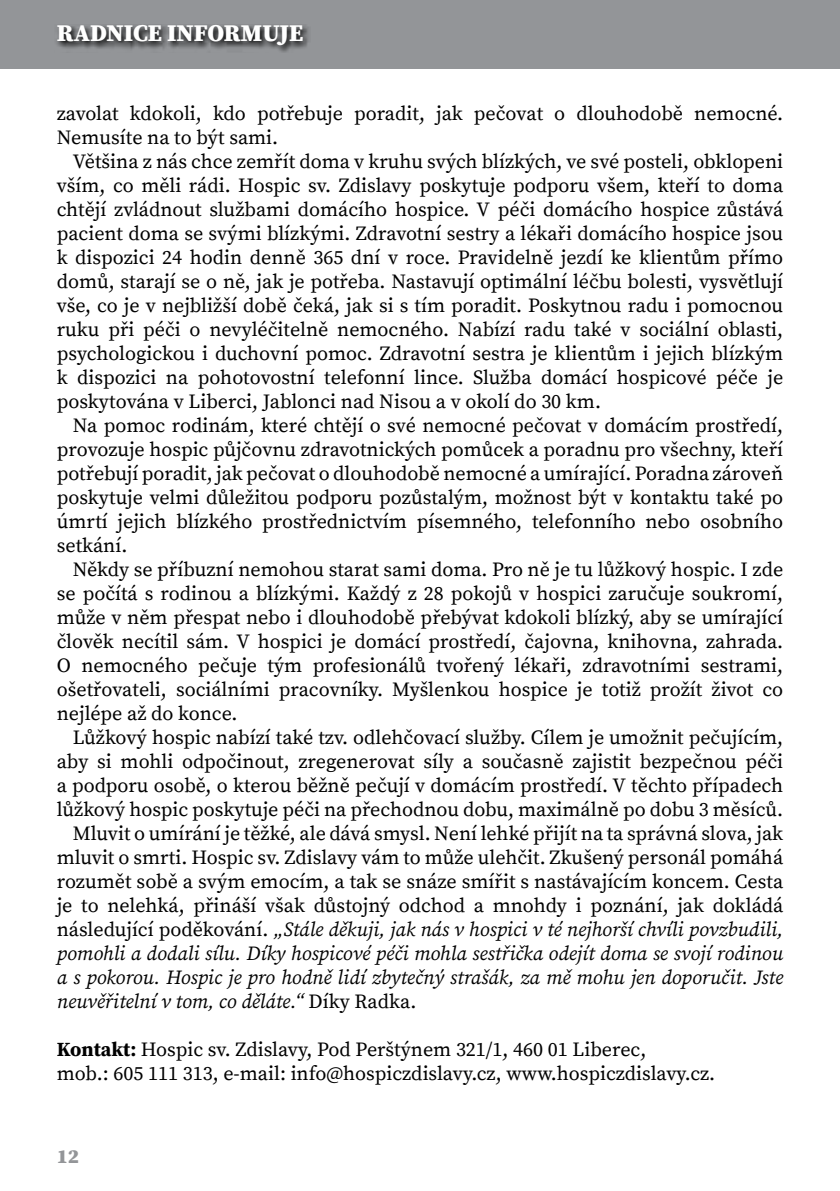
<style>
.page{position:relative;width:840px;height:1191px;background:#fff}
.page>*{position:absolute;margin:0;border:0;box-sizing:border-box;transform-origin:0 0}
.t1{font:900 24px "Source Serif Pro";letter-spacing:-.005em;color:#fff}
.t2{font:20px/24px "Source Serif Pro";color:#000;text-align:justify}
.t3{font:italic 20px "Source Serif Pro";color:#000}
.t4{font:900 20px "Source Serif Pro";color:#939598}
.s1{font-style:normal}
.s2{font-weight:700}
</style>
<div class="page">
<div style="left:0;top:0;width:839px;height:69px;background:#939598"></div>
<svg style="left:56px;top:25px;width:252px;height:27px"></svg>
<p class="t1" style="left:57px;top:16px;width:248px">RADNICE INFORMUJE</p>
<p class="t2" style="left:57px;top:102px;width:727px">zavolat kdokoli, kdo potřebuje poradit, jak pečovat o dlouhodobě nemocné.<br>Nemusíte na to být sami.</p>
<p class="t2" style="left:57px;top:150px;width:727px;text-indent:16px">Většina z nás chce zemřít doma v kruhu svých blízkých, ve své posteli, obklopeni vším, co měli rádi. Hospic sv. Zdislavy poskytuje podporu všem, kteří to doma chtějí zvládnout službami domácího hospice. V péči domácího hospice zůstává pacient doma se svými blízkými. Zdravotní sestry a lékaři domácího hospice jsou k dispozici 24 hodin denně 365 dní v roce. Pravidelně jezdí ke klientům přímo domů, starají se o ně, jak je potřeba. Nastavují optimální léčbu bolesti, vysvětlují vše, co je v nejbližší době čeká, jak si s tím poradit. Poskytnou radu i pomocnou ruku při péči o nevyléčitelně nemocného. Nabízí radu také v sociální oblasti, psychologickou i duchovní pomoc. Zdravotní sestra je klientům i jejich blízkým k dispozici na pohotovostní telefonní lince. Služba domácí hospicové péče je poskytována v Liberci, Jablonci nad Nisou a v okolí do 30 km.</p>
<p class="t2" style="left:57px;top:414px;width:727px;text-indent:16px">Na pomoc rodinám, které chtějí o své nemocné pečovat v domácím prostředí, provozuje hospic půjčovnu zdravotnických pomůcek a poradnu pro všechny, kteří potřebují poradit, jak pečovat o dlouhodobě nemocné a umírající. Poradna zároveň poskytuje velmi důležitou podporu pozůstalým, možnost být v kontaktu také po úmrtí jejich blízkého prostřednictvím písemného, telefonního nebo osobního setkání.</p>
<p class="t2" style="left:57px;top:558px;width:727px;text-indent:16px">Někdy se příbuzní nemohou starat sami doma. Pro ně je tu lůžkový hospic. I zde se počítá s rodinou a blízkými. Každý z 28 pokojů v hospici zaručuje soukromí, může v něm přespat nebo i dlouhodobě přebývat kdokoli blízký, aby se umírající člověk necítil sám. V hospici je domácí prostředí, čajovna, knihovna, zahrada.<br>O nemocného pečuje tým profesionálů tvořený lékaři, zdravotními sestrami, ošetřovateli, sociálními pracovníky. Myšlenkou hospice je totiž prožít život co nejlépe až do konce.</p>
<p class="t2" style="left:73px;top:726px;width:711px">Lůžkový hospic nabízí také tzv. odlehčovací služby. Cílem je umožnit pečujícím,</p>
<p class="t2" style="left:57px;top:750px;width:727px">aby si mohli odpočinout, zregenerovat síly a současně zajistit bezpečnou péči</p>
<p class="t2" style="left:57px;top:774px;width:727px">a podporu osobě, o kterou běžně pečují v domácím prostředí. V těchto případech</p>
<p class="t2" style="left:57px;top:798px;width:727px">lůžkový hospic poskytuje péči na přechodnou dobu, maximálně po dobu 3 měsíců.</p>
<p class="t2" style="left:73px;top:822px;width:711px">Mluvit o umírání je těžké, ale dává smysl. Není lehké přijít na ta správná slova, jak</p>
<p class="t2" style="left:57px;top:846px;width:727px">mluvit o smrti. Hospic sv. Zdislavy vám to může ulehčit. Zkušený personál pomáhá</p>
<p class="t2" style="left:57px;top:870px;width:727px">rozumět sobě a svým emocím, a tak se snáze smířit s nastávajícím koncem. Cesta</p>
<p class="t2" style="left:57px;top:894px;width:727px">je to nelehká, přináší však důstojný odchod a mnohdy i poznání, jak dokládá</p>
<p class="t3" style="left:57px;top:917px;width:727px"><span class="s1">následující poděkování.</span> „Stále děkuji, jak nás v hospici v té nejhorší chvíli povzbudili,</p>
<p class="t3" style="left:57px;top:941px;width:727px">pomohli a dodali sílu. Díky hospicové péči mohla sestřička odejít doma se svojí rodinou</p>
<p class="t3" style="left:57px;top:965px;width:727px">a s pokorou. Hospic je pro hodně lidí zbytečný strašák, za mě mohu jen doporučit. Jste</p>
<p class="t3" style="left:57px;top:989px;width:361px">neuvěřitelní v tom, co děláte.“ <span class="s1">Díky Radka.</span></p>
<p class="t2" style="left:57px;top:1038px;width:659px"><span class="s2">Kontakt:</span> Hospic sv. Zdislavy, Pod Perštýnem 321/1, 460 01 Liberec,<br>mob.: 605 111 313, e-mail: info@hospiczdislavy.cz, www.hospiczdislavy.cz.</p>
<p class="t4" style="left:57px;top:1142px;width:24px">12</p>
</div>
